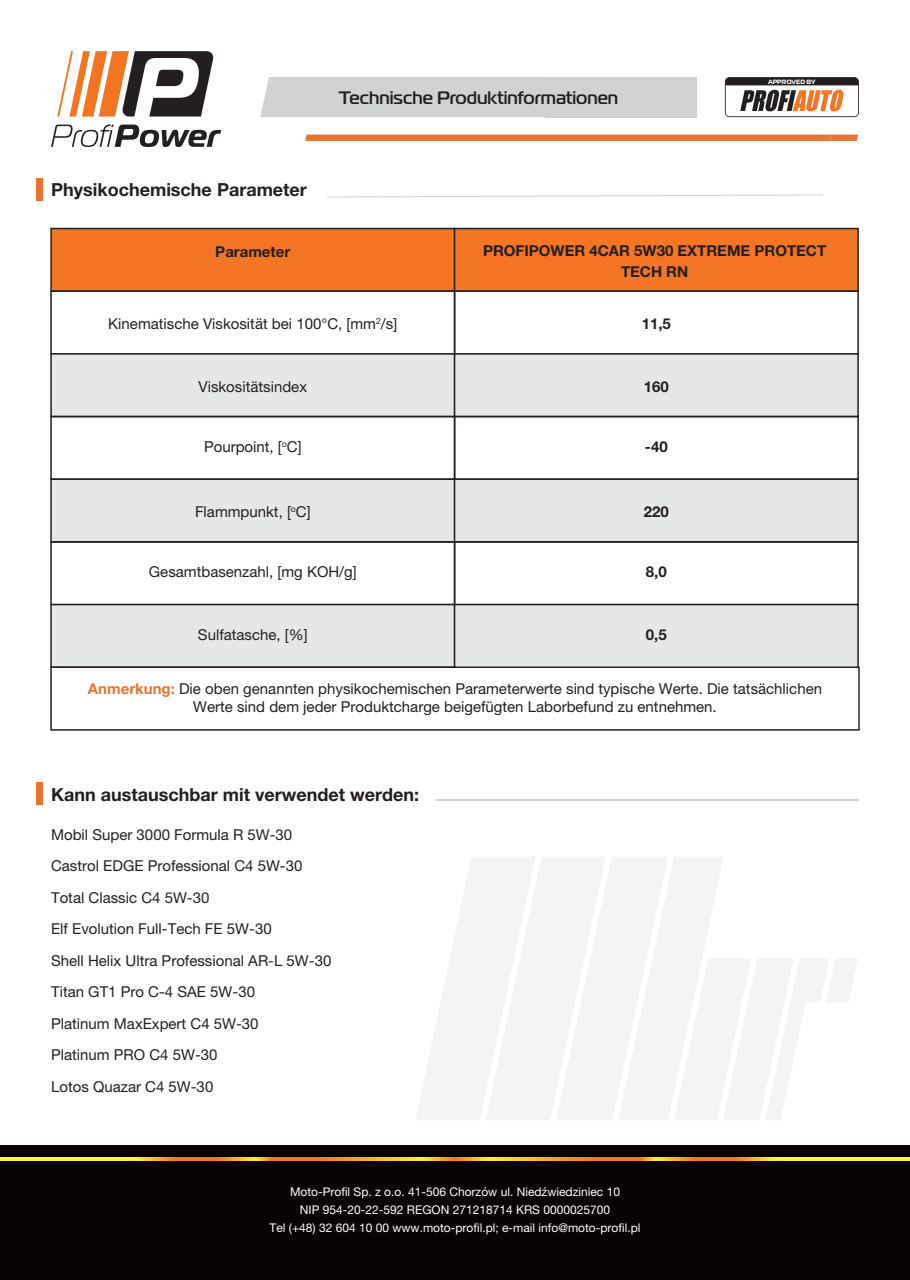
<style>
.page{position:relative;width:910px;height:1280px;background:#fff}
.page>*{position:absolute;margin:0;border:0;box-sizing:border-box;transform-origin:0 0}
.t1{font:700 18px "Helvetica Neue LT Pro";color:#231f20}
.t2{font:500 18px "Magistral";color:#231f20}
.t3{font:15px/31.5px "Helvetica Neue LT Pro";color:#231f20}
.t4{font:700 15px/21px "Helvetica Neue LT Pro";color:#231f20;text-align:center}
.t5{font:12px/18px "Helvetica Neue LT Pro";color:#fff;text-align:center}
.t6{font:700 6.15px "Magistral";color:#fff}
.s1{font-weight:700;color:#e97431}
</style>
<div class="page">
<svg style="left:57px;top:51px;width:157px;height:66px"></svg>
<svg style="left:51px;top:124px;width:170px;height:23px"></svg>
<div style="left:260px;top:77px;width:285px;height:40px;background:#d1d2d4"></div>
<div style="left:545px;top:77px;width:152px;height:40px;background:#d1d2d4"></div>
<svg style="left:305px;top:135px;width:553px;height:6px;background:#e97533"></svg>
<svg style="left:725px;top:77px;width:134px;height:40px"></svg>
<div style="left:0;top:1145px;width:910px;height:135px;background:#080302"></div>
<svg style="left:0;top:1157px;width:910px;height:3px;background:#fab927"></svg>
<svg style="left:416px;top:857px;width:442px;height:263px"></svg>
<div style="left:36px;top:782px;width:7px;height:23px;background:#e97431"></div>
<hr style="left:437px;top:800px;width:422px;height:1px;background:#d1d2d4">
<div style="left:36px;top:178px;width:7px;height:23px;background:#e97431"></div>
<svg style="left:327px;top:194px;width:496px;height:3px"></svg>
<div style="left:50px;top:228px;width:405px;height:64px;background:#f47523;border:2px solid #231f20"></div>
<div style="left:454px;top:228px;width:405px;height:64px;background:#f47523;border:2px solid #231f20"></div>
<div style="left:50px;top:290px;width:405px;height:65px;border:2px solid #231f20"></div>
<div style="left:454px;top:290px;width:405px;height:65px;border:2px solid #231f20"></div>
<div style="left:50px;top:353px;width:405px;height:64px;background:#e6e7e9;border:2px solid #231f20"></div>
<div style="left:454px;top:353px;width:405px;height:64px;background:#e6e7e9;border:2px solid #231f20"></div>
<div style="left:50px;top:416px;width:405px;height:64px;border:2px solid #231f20"></div>
<div style="left:454px;top:416px;width:405px;height:64px;border:2px solid #231f20"></div>
<div style="left:50px;top:478px;width:405px;height:65px;background:#e6e7e9;border:2px solid #231f20"></div>
<div style="left:454px;top:478px;width:405px;height:65px;background:#e6e7e9;border:2px solid #231f20"></div>
<div style="left:50px;top:541px;width:405px;height:64px;border:2px solid #231f20"></div>
<div style="left:454px;top:541px;width:405px;height:64px;border:2px solid #231f20"></div>
<div style="left:50px;top:604px;width:405px;height:64px;background:#e6e7e9;border:2px solid #231f20"></div>
<div style="left:50px;top:666px;width:810px;height:65px;border:2px solid #231f20"></div>
<div style="left:454px;top:604px;width:405px;height:64px;background:#e6e7e9;border:2px solid #231f20"></div>
<p class="t1" style="left:51px;top:179px;width:257px">Physikochemische Parameter</p>
<p class="t4" style="left:215px;top:240px;width:76px">Parameter</p>
<p class="t2" style="left:339px;top:87px;width:281px">Technische Produktinformationen</p>
<p class="t6" style="left:768px;top:77px;width:49px">APPROVED BY</p>
<p class="t4" style="left:483px;top:239px;width:345px">PROFIPOWER 4CAR 5W30 EXTREME PROTECT<br>TECH RN</p>
<p class="t3" style="left:108px;top:308px;width:291px">Kinematische Viskosität bei 100°C, [mm<sup>2</sup>/s]</p>
<p class="t4" style="left:642px;top:313px;width:31px">11,5</p>
<p class="t3" style="left:198px;top:371px;width:110px">Viskositätsindex</p>
<p class="t4" style="left:644px;top:376px;width:27px">160</p>
<p class="t3" style="left:204px;top:431px;width:99px">Pourpoint, [<sup>o</sup>C]</p>
<p class="t4" style="left:645px;top:436px;width:24px">-40</p>
<p class="t3" style="left:195px;top:496px;width:117px">Flammpunkt, [<sup>o</sup>C]</p>
<p class="t4" style="left:644px;top:501px;width:27px">220</p>
<p class="t3" style="left:149px;top:556px;width:209px">Gesamtbasenzahl, [mg KOH/g]</p>
<p class="t4" style="left:646px;top:561px;width:22px">8,0</p>
<p class="t3" style="left:198px;top:619px;width:111px">Sulfatasche, [%]</p>
<p class="t4" style="left:646px;top:624px;width:22px">0,5</p>
<p class="t3" style="left:88px;top:680px;width:736px;line-height:18px;text-align:center"><span class="s1">Anmerkung:</span> Die oben genannten physikochemischen Parameterwerte sind typische Werte. Die tatsächlichen<br>Werte sind dem jeder Produktcharge beigefügten Laborbefund zu entnehmen.</p>
<p class="t1" style="left:51px;top:783px;width:370px">Kann austauschbar mit verwendet werden:</p>
<p class="t3" style="left:51px;top:819px;width:282px">Mobil Super 3000 Formula R 5W-30<br>Castrol EDGE Professional C4 5W-30<br>Total Classic C4 5W-30<br>Elf Evolution Full-Tech FE 5W-30<br>Shell Helix Ultra Professional AR-L 5W-30<br>Titan GT1 Pro C-4 SAE 5W-30<br>Platinum MaxExpert C4 5W-30<br>Platinum PRO C4 5W-30<br>Lotos Quazar C4 5W-30</p>
<p class="t5" style="left:270px;top:1183px;width:372px">Moto-Profil Sp. z o.o. 41-506 Chorzów ul. Niedźwiedziniec 10<br>NIP 954-20-22-592 REGON 271218714 KRS 0000025700<br>Tel (+48) 32 604 10 00 www.moto-profil.pl; e-mail info@moto-profil.pl</p>
</div>
